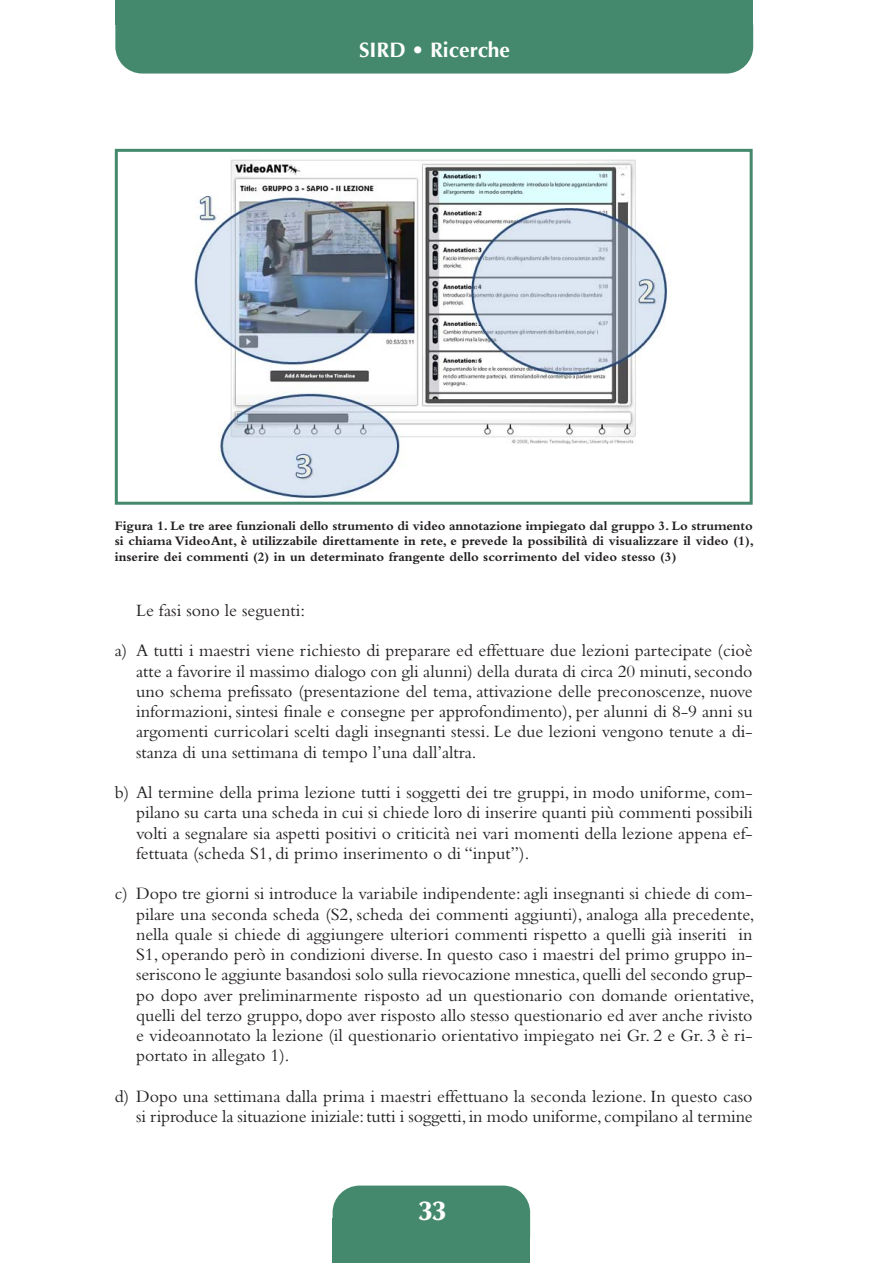
<style>
.page{position:relative;width:893px;height:1263px;background:#fff}
.page>*{position:absolute;margin:0;border:0;box-sizing:border-box;transform-origin:0 0}
.t1{font:900 27px "Optima";color:#fff}
.t2{font:700 21px "Optima";color:#fff}
.t3{font:18px/20.2px "Bembo";color:#231f20;text-align:justify}
.t4{font:700 13.5px/15.8px "Bembo";color:#231f20;text-align:justify}
</style>
<div class="page">
<div style="left:333px;top:1185px;width:197px;height:78px;background:#44896d;border-radius:27px"></div>
<div style="left:333px;top:1218px;width:197px;height:45px;background:#44896d"></div>
<div style="left:115px;top:0;width:638px;height:74px;background:#44896d;border-radius:27px"></div>
<div style="left:115px;top:0;width:638px;height:24px;background:#44896d"></div>
<img style="left:194px;top:159px;width:474px;height:340px">
<div style="left:115px;top:149px;width:638px;height:356px;border:3px solid #44896d"></div>
<p class="t2" style="left:359px;top:38px;width:152px">SIRD • Ricerche</p>
<p class="t4" style="left:115px;top:519px;width:641px">Figura 1. Le tre aree funzionali dello strumento di video annotazione impiegato dal gruppo 3. Lo strumento si chiama VideoAnt, è utilizzabile direttamente in rete, e prevede la possibilità di visualizzare il video (1), inserire dei commenti (2) in un determinato frangente dello scorrimento del video stesso (3)</p>
<p class="t3" style="left:136px;top:602px;width:170px">Le fasi sono le seguenti:</p>
<p class="t3" style="left:136px;top:642px;width:618px;text-indent:-21px">a) A tutti i maestri viene richiesto di preparare ed effettuare due lezioni partecipate (cioè atte a favorire il massimo dialogo con gli alunni) della durata di circa 20 minuti, secondo uno schema prefissato (presentazione del tema, attivazione delle preconoscenze, nuove informazioni, sintesi finale e consegne per approfondimento), per alunni di 8-9 anni su argomenti curricolari scelti dagli insegnanti stessi. Le due lezioni vengono tenute a di&shy;stanza di una settimana di tempo l’una dall’altra.</p>
<p class="t3" style="left:136px;top:784px;width:618px;text-indent:-21px">b) Al termine della prima lezione tutti i soggetti dei tre gruppi, in modo uniforme, com&shy;pilano su carta una scheda in cui si chiede loro di inserire quanti più commenti possibili volti a segnalare sia aspetti positivi o criticità nei vari momenti della lezione appena ef&shy;fettuata (scheda S1, di primo inserimento o di “input”).</p>
<p class="t3" style="left:136px;top:885px;width:620px;text-indent:-21px">c) Dopo tre giorni si introduce la variabile indipendente: agli insegnanti si chiede di com&shy;pilare una seconda scheda (S2, scheda dei commenti aggiunti), analoga alla precedente, nella quale si chiede di aggiungere ulteriori commenti rispetto a quelli già inseriti in S1, operando però in condizioni diverse. In questo caso i maestri del primo gruppo in&shy;seriscono le aggiunte basandosi solo sulla rievocazione mnestica, quelli del secondo grup&shy;po dopo aver preliminarmente risposto ad un questionario con domande orientative, quelli del terzo gruppo, dopo aver risposto allo stesso questionario ed aver anche rivisto e videoannotato la lezione (il questionario orientativo impiegato nei Gr. 2 e Gr. 3 è ri&shy;portato in allegato 1).</p>
<p class="t3" style="left:115px;top:1088px;width:639px;text-align:right">d) Dopo una settimana dalla prima i maestri effettuano la seconda lezione. In questo caso si riproduce la situazione iniziale: tutti i soggetti, in modo uniforme, compilano al termine</p>
<p class="t1" style="left:419px;top:1200px;width:28px">33</p>
</div>
